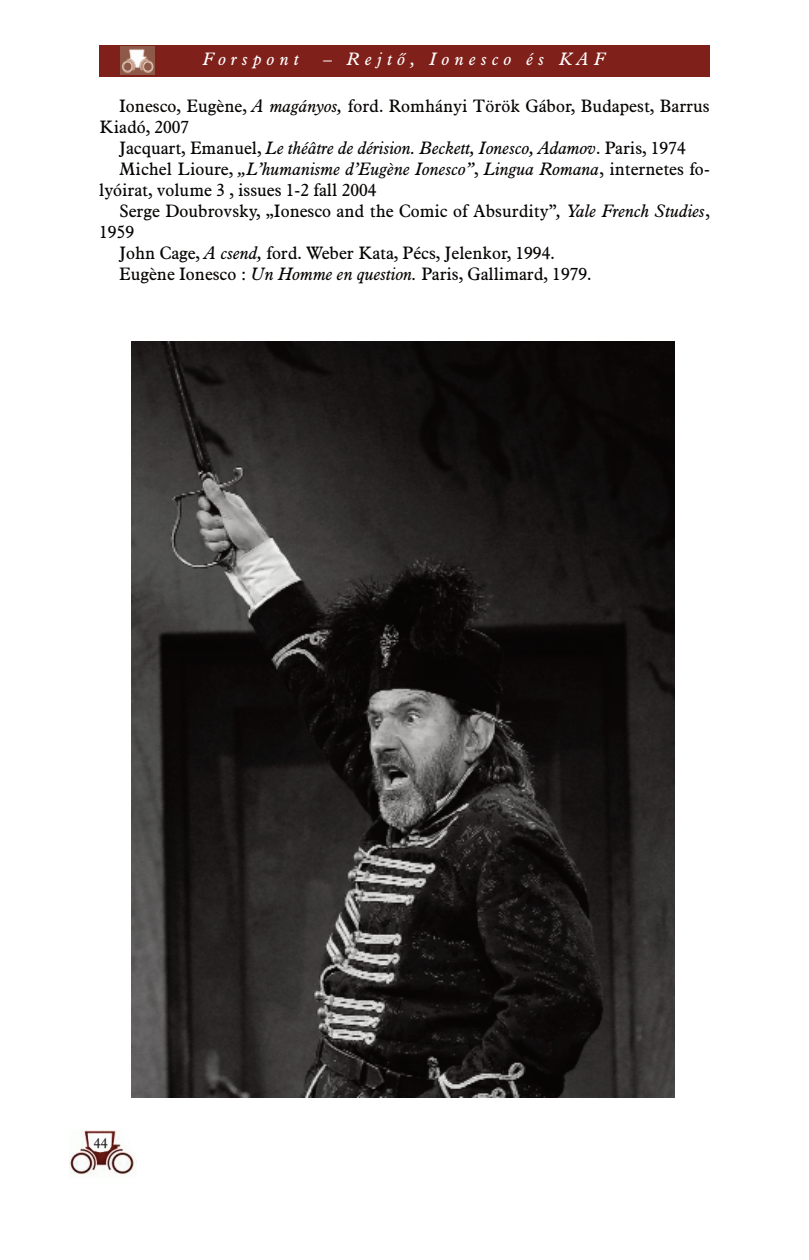
<style>
.page{position:relative;width:809px;height:1260px;background:#fff}
.page>*{position:absolute;margin:0;border:0;box-sizing:border-box;transform-origin:0 0}
.t1{font:17.5px/21px "Aldine 721 HU Normal";color:#070504}
.t2{font:17.5px/21px "Aldine 721 HU Italic";color:#070504}
.t3{font:17.5px "Aldine 721 HU Italic";letter-spacing:.3em;color:#fff}
.t4{font:14px "Aldine 721 HU Normal";color:#231f20}
.s1{font-family:"Aldine 721 HU Italic"}
.s2{font-family:"Aldine 721 HU Normal"}
</style>
<div class="page">
<img style="left:69px;top:1130px;width:66px;height:45px">
<div style="left:99px;top:45px;width:610px;height:31px;background:#80201a"></div>
<img style="left:120px;top:47px;width:35px;height:27px">
<img style="left:132px;top:341px;width:542px;height:757px">
<p class="t3" style="left:203px;top:49px;width:98px">Forspont</p>
<p class="t3" style="left:324px;top:49px;width:284px">— Rejtô, Ionesco és KAF</p>
<p class="t1" style="left:99px;top:95px;width:612px;text-indent:20px">Ionesco, Eugène, <span class="s1">A magányos,</span> ford. Romhányi Török Gábor, Budapest, Barrus<br>Kiadó, 2007</p>
<p class="t2" style="left:119px;top:137px;width:592px"><span class="s2">Jacquart, Emanuel,</span> Le théâtre de dérision. Beckett, Ionesco, Adamov<span class="s2">. Paris, 1974<br>Michel Lioure,</span> „L’humanisme d’Eugène Ionesco”<span class="s2">,</span> Lingua Romana<span class="s2">, internetes fo-</span></p>
<p class="t1" style="left:99px;top:179px;width:279px">lyóirat, volume 3 , issues 1-2 fall 2004</p>
<p class="t1" style="left:119px;top:200px;width:592px">Serge Doubrovsky, „Ionesco and the Comic of Absurdity”<span class="s1">, Yale French Studies</span>,</p>
<p class="t1" style="left:99px;top:221px;width:36px">1959</p>
<p class="t1" style="left:119px;top:242px;width:437px">John Cage, <span class="s1">A csend,</span> ford. Weber Kata, Pécs, Jelenkor, 1994.</p>
<p class="t1" style="left:119px;top:263px;width:474px">Eugène Ionesco : <span class="s1">Un Homme en question.</span> Paris, Gallimard, 1979.</p>
<p class="t4" style="left:94px;top:1135px;width:15px">44</p>
</div>
